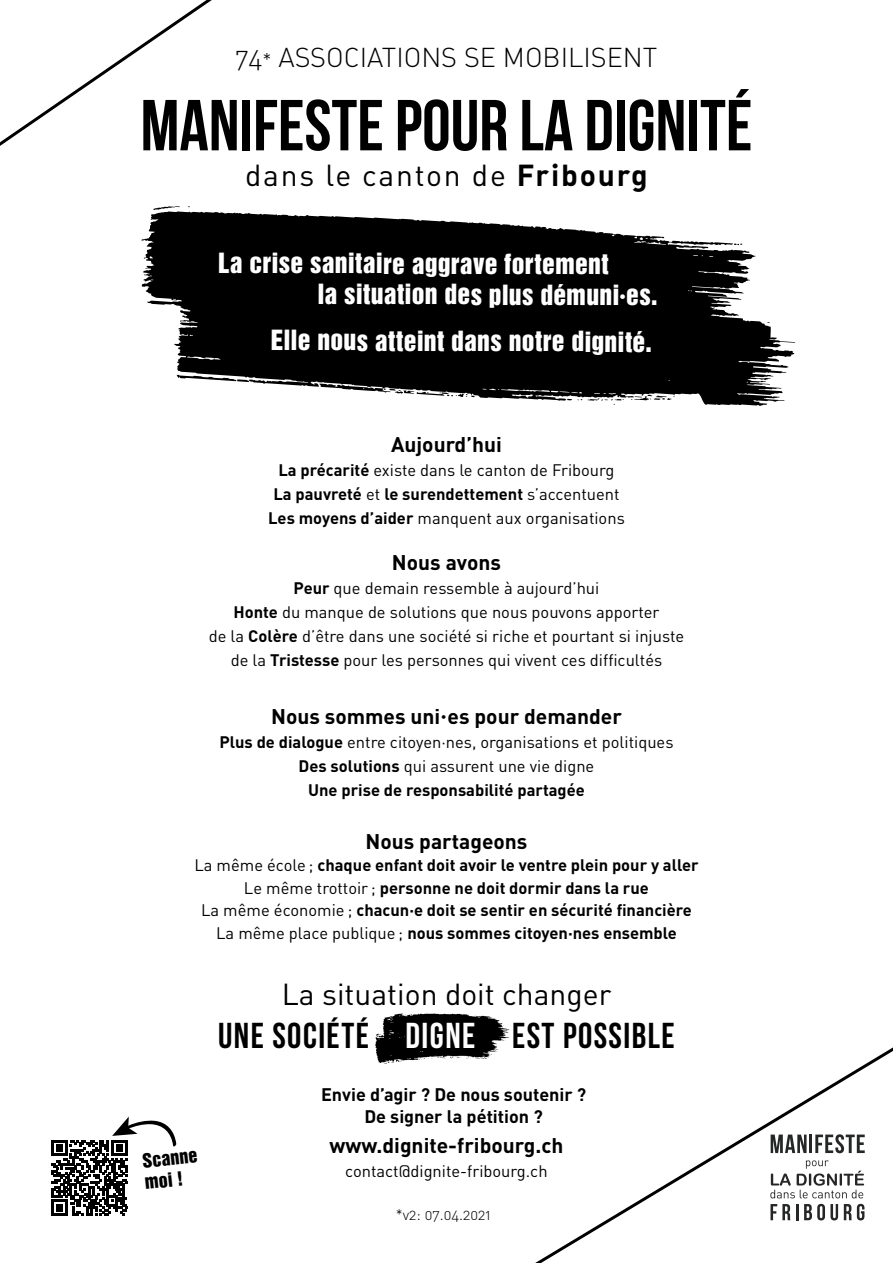
<style>
.page{position:relative;width:893px;height:1263px;background:#fff}
.page>*{position:absolute;margin:0;border:0;box-sizing:border-box;transform-origin:0 0}
.t1{font:72px "Bebas Neue";color:#000}
.t2{font:36px "Bebas Neue";letter-spacing:.04em;color:#000}
.t3{font:30px "DIN";color:#000}
.t4{font:30px "DIN";letter-spacing:.06em;color:#000}
.t5{font:27px "DIN Light Alternate";color:#000}
.t6{font:25.5px/30.9px "Helvetica Inserat LT Std";letter-spacing:.01em;color:#fff}
.t7{font:700 21px "DIN";color:#000}
.t8{font:700 18px/21.6px "DIN";color:#000;text-align:center}
.t9{font:18px/21.6px "Helvetica Inserat LT Std";color:#000}
.t10{font:16.5px/24px "DIN";color:#000;text-align:center}
.t11{font:700 16.5px/22.5px "DIN";color:#000;text-align:center}
.t12{font:15px "DIN Light Alternate";color:#000}
.s1{font-size:19.5px}
.s2{font-family:"DIN Bold Alternate"}
.s3{font-weight:700}
.s4{font-family:"DIN Medium Alternate";font-weight:400;font-size:25.5px}
.s5{font-family:"DIN Regular Alternate";font-weight:400}
.s6{color:#fff}
</style>
<div class="page">
<svg style="left:375px;top:1013px;width:125px;height:51px"></svg>
<svg style="left:141px;top:214px;width:654px;height:192px;fill:#000"></svg>
<svg style="left:177px;top:375px;width:72px;height:7px"></svg>
<svg style="left:734px;top:243px;width:8px;height:2px"></svg>
<svg style="left:631px;top:395px;width:43px;height:5px"></svg>
<svg style="left:567px;top:398px;width:57px;height:7px"></svg>
<svg style="left:319px;top:383px;width:156px;height:14px"></svg>
<svg style="left:453px;top:1022px;width:440px;height:241px"></svg>
<svg style="left:0;top:0;width:261px;height:285px"></svg>
<svg style="left:51px;top:1116px;width:125px;height:100px"></svg>
<svg style="left:771px;top:1134px;width:35px;height:19px"></svg>
<hr style="left:809px;top:1134px;width:3px;height:19px;background:#252626">
<svg style="left:815px;top:1134px;width:50px;height:19px"></svg>
<svg style="left:770px;top:1160px;width:94px;height:38px"></svg>
<svg style="left:770px;top:1204px;width:20px;height:16px"></svg>
<svg style="left:796px;top:1204px;width:2px;height:16px"></svg>
<svg style="left:804px;top:1204px;width:34px;height:16px"></svg>
<svg style="left:844px;top:1204px;width:20px;height:16px"></svg>
<h3 class="t5" style="left:235px;top:41px;width:423px">74<span class="s1">*</span> ASSOCIATIONS SE MOBILISENT</h3>
<h1 class="t1" style="left:141px;top:86px;width:613px">MANIFESTE POUR LA DIGNITÉ</h1>
<h3 class="t4" style="left:245px;top:157px;width:404px">dans le canton de <span class="s2">Fribourg</span></h3>
<h3 class="t6" style="left:317px;top:249px;width:342px;text-indent:-99px">La crise sanitaire aggrave fortement<br>la situation des plus démuni·es.</h3>
<h3 class="t6" style="left:271px;top:326px;width:383px">Elle nous atteint dans notre dignité.</h3>
<p class="t7" style="left:391px;top:431px;width:112px">Aujourd’hui</p>
<p class="t10" style="left:268px;top:458px;width:358px"><span class="s3">La précarité</span> existe dans le canton de Fribourg<br><span class="s3">La pauvreté</span> et <span class="s3">le surendettement</span> s’accentuent<br><span class="s3">Les moyens d’aider</span> manquent aux organisations</p>
<p class="t7" style="left:392px;top:549px;width:111px">Nous avons</p>
<p class="t10" style="left:209px;top:576px;width:477px"><span class="s3">Peur</span> que demain ressemble à aujourd’hui<br><span class="s3">Honte</span> du manque de solutions que nous pouvons apporter<br>de la <span class="s3">Colère</span> d’être dans une société si riche et pourtant si injuste de la <span class="s3">Tristesse</span> pour les personnes qui vivent ces difficultés</p>
<p class="t7" style="left:271px;top:702px;width:352px">Nous sommes uni<span class="s4">·</span>es pour demander</p>
<p class="t10" style="left:219px;top:729px;width:456px"><span class="s3">Plus de dialogue</span> entre citoyen·nes, organisations et politiques<br><span class="s3">Des solutions</span> qui assurent une vie digne<br><span class="s3">Une prise de responsabilité partagée</span></p>
<p class="t7" style="left:365px;top:827px;width:163px">Nous partageons</p>
<p class="t11" style="left:194px;top:853px;width:506px"><span class="s5">La même école ;</span> chaque enfant doit avoir le ventre plein pour y aller <span class="s5">Le même trottoir ;</span> personne ne doit dormir dans la rue<br><span class="s5">La même économie ;</span> chacun·e doit se sentir en sécurité financière <span class="s5">La même place publique ;</span> nous sommes citoyen·nes ensemble</p>
<h3 class="t3" style="left:282px;top:975px;width:331px">La situation doit changer</h3>
<h2 class="t2" style="left:218px;top:1015px;width:458px">UNE SOCIÉTÉ <span class="s6">DIGNE</span> EST POSSIBLE</h2>
<p class="t9" style="left:141px;top:1150px;width:57px;rotate:-6deg">Scanne moi !</p>
<p class="t8" style="left:321px;top:1083px;width:267px">Envie d’agir ? De nous soutenir ?<br>De signer la pétition ?</p>
<p class="t7" style="left:329px;top:1131px;width:236px">www.dignite-fribourg.ch</p>
<p class="t10" style="left:345px;top:1158px;width:204px">contact@dignite-fribourg.ch</p>
<p class="t12" style="left:396px;top:1206px;width:97px">*v2: 07.04.2021</p>
</div>
